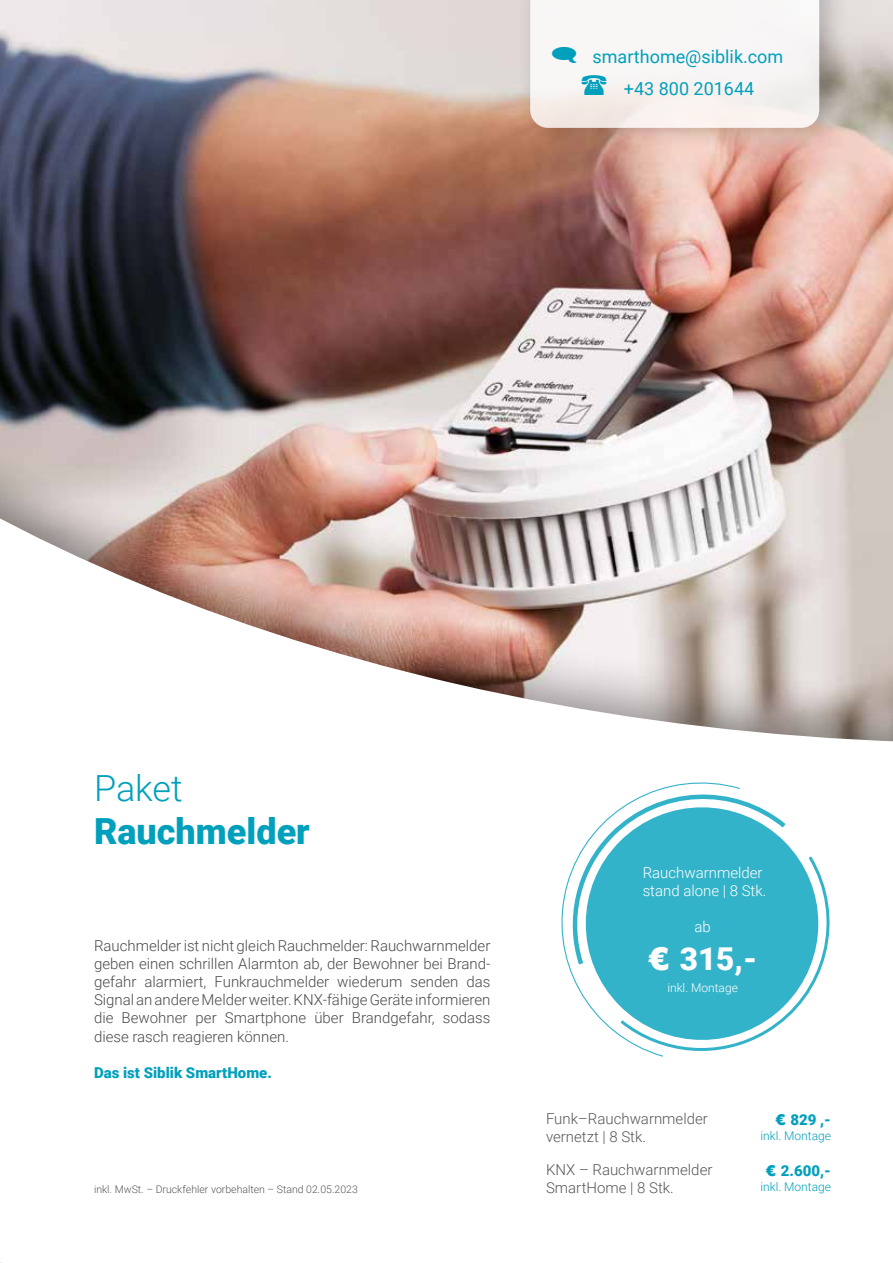
<style>
.page{position:relative;width:893px;height:1263px;background:#fff}
.page>*{position:absolute;margin:0;border:0;box-sizing:border-box;transform-origin:0 0}
.t1{font:900 36px "Roboto";color:#00a0bc}
.t2{font:300 36px "Roboto";letter-spacing:-.005em;color:#00a0bc}
.t3{font:900 31.5px "Roboto";color:#fff}
.t4{font:18px/32.4px "Roboto";color:#00a0bc;text-align:center}
.t5{font:300 15px/18px "Roboto";color:#4a4a49;text-align:justify}
.t6{font:300 15px/18px "Roboto";color:#575756}
.t7{font:900 15px "Roboto";color:#00a0bc}
.t8{font:300 15px/18px "Roboto";color:#fff}
.t9{font:300 12px "Roboto";color:#00a0bc}
.t10{font:300 12px "Roboto";color:#fff}
.t11{font:300 10.5px "Roboto";color:#575756}
.s1{font-family:"Arial"}
</style>
<div class="page">
<div style="left:0;top:40px;width:893px;height:1223px;background:#000;opacity:.4"></div>
<img style="left:0;top:85px;width:893px;height:1178px">
<svg style="left:788px;top:796px;width:42px;height:57px"></svg>
<svg style="left:617px;top:853px;width:229px;height:206px"></svg>
<svg style="left:545px;top:767px;width:196px;height:290px"></svg>
<div style="left:515px;top:0;width:337px;height:151px;background:#000;opacity:.3"></div>
<svg style="left:530px;top:0;width:289px;height:128px"></svg>
<svg style="left:567px;top:784px;width:221px;height:194px"></svg>
<p class="t4" style="left:593px;top:39px;width:192px">smarthome@siblik.com +43 800 201644</p>
<h1 class="t2" style="left:94px;top:763px;width:90px">Paket</h1>
<h1 class="t1" style="left:94px;top:806px;width:217px">Rauchmelder</h1>
<p class="t5" style="left:94px;top:936px;width:398px">Rauchmelder ist nicht gleich Rauchmelder: Rauchwarnmelder geben einen schrillen Alarmton ab, der Bewohner bei Brand&shy;gefahr alarmiert, Funkrauchmelder wiederum senden das Signal an andere Melder weiter. KNX-fähige Geräte informieren die Bewohner per Smartphone über Brandgefahr, sodass diese rasch reagieren können.</p>
<p class="t7" style="left:94px;top:1062px;width:179px">Das ist Siblik SmartHome.</p>
<p class="t11" style="left:94px;top:1181px;width:265px">inkl. MwSt. – Druckfehler vorbehalten – Stand 02.05.2023</p>
<p class="t8" style="left:643px;top:863px;width:125px">Rauchwarnmelder stand alone | 8 Stk.</p>
<p class="t8" style="left:694px;top:917px;width:18px">ab</p>
<h2 class="t3" style="left:648px;top:937px;width:110px"><span class="s1">€</span> 315,-</h2>
<p class="t10" style="left:667px;top:980px;width:72px">inkl. Montage</p>
<p class="t6" style="left:546px;top:1108px;width:163px">Funk–Rauchwarnmelder vernetzt | 8 Stk.</p>
<p class="t7" style="left:775px;top:1109px;width:57px"><span class="s1">€</span> 829 ,-</p>
<p class="t9" style="left:760px;top:1127px;width:72px">inkl. Montage</p>
<p class="t6" style="left:546px;top:1159px;width:168px">KNX – Rauchwarnmelder<br>SmartHome | 8 Stk.</p>
<p class="t7" style="left:766px;top:1160px;width:67px"><span class="s1">€</span> 2.600,-</p>
<p class="t9" style="left:760px;top:1178px;width:72px">inkl. Montage</p>
</div>
